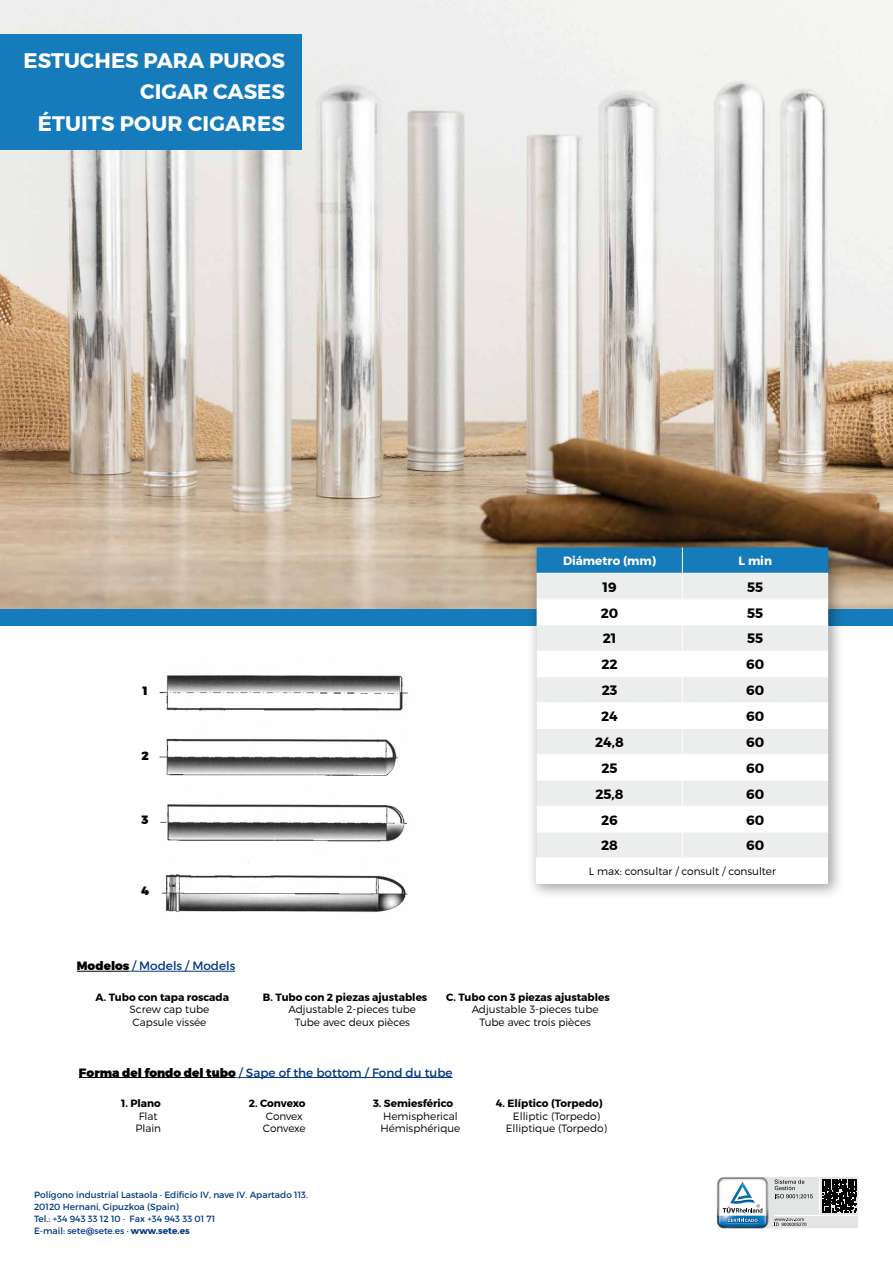
<style>
.page{position:relative;width:893px;height:1263px;background:#fff}
.page>*{position:absolute;margin:0;border:0;box-sizing:border-box;transform-origin:0 0}
.t1{font:700 21px/31.5px "Montserrat";color:#fff;text-align:right}
.t2{font:700 13.5px "Montserrat";color:#000}
.t3{font:12px "Montserrat";color:#003882}
.t4{font:900 12px "Montserrat";color:#000}
.t5{font:700 11.85px "Montserrat";color:#fff}
.t6{font:300 10.5px/12.6px "Montserrat";color:#000;text-align:center}
.t7{font:700 10.5px "Montserrat";color:#000}
.t8{font:300 10.5px/12.6px "Montserrat";letter-spacing:-.02em;color:#000}
.t9{font:9px/12px "Montserrat";color:#003882}
.s1{font-weight:900;color:#000}
.s2{font-weight:700}
</style>
<div class="page">
<img style="left:0;top:0;width:893px;height:609px">
<div style="left:0;top:609px;width:893px;height:17px;background:#157bbb"></div>
<hr style="left:77px;top:971px;width:53px;height:1px;background:#000">
<hr style="left:132px;top:971px;width:103px;height:1px;background:#003882">
<hr style="left:79px;top:1077px;width:157px;height:1px;background:#000">
<hr style="left:239px;top:1077px;width:214px;height:1px;background:#003882">
<div style="left:526px;top:536px;width:319px;height:364px;background:#000;opacity:.35"></div>
<div style="left:537px;top:858px;width:291px;height:26px;background:#fff"></div>
<svg style="left:537px;top:547px;width:291px;height:311px"></svg>
<svg style="left:717px;top:1177px;width:141px;height:52px"></svg>
<img style="left:159px;top:675px;width:249px;height:36px">
<img style="left:159px;top:728px;width:249px;height:185px">
<div style="left:0;top:34px;width:302px;height:115px;background:#157bbb"></div>
<h1 class="t1" style="left:24px;top:45px;width:263px">ESTUCHES PARA PUROS<br>CIGAR CASES<br>ÉTUITS POUR CIGARES</h1>
<p class="t4" style="left:142px;top:684px;width:7px">1</p>
<p class="t4" style="left:141px;top:748px;width:9px">2</p>
<p class="t4" style="left:142px;top:812px;width:8px">3</p>
<p class="t4" style="left:141px;top:883px;width:9px">4</p>
<p class="t5" style="left:563px;top:554px;width:94px">Diámetro (mm)</p>
<p class="t5" style="left:739px;top:554px;width:35px">L min</p>
<p class="t2" style="left:602px;top:579px;width:16px">19</p>
<p class="t2" style="left:747px;top:579px;width:18px">55</p>
<p class="t2" style="left:601px;top:605px;width:19px">20</p>
<p class="t2" style="left:747px;top:605px;width:18px">55</p>
<p class="t2" style="left:603px;top:631px;width:15px">21</p>
<p class="t2" style="left:747px;top:631px;width:18px">55</p>
<p class="t2" style="left:601px;top:657px;width:18px">22</p>
<p class="t2" style="left:746px;top:657px;width:20px">60</p>
<p class="t2" style="left:602px;top:682px;width:17px">23</p>
<p class="t2" style="left:746px;top:682px;width:20px">60</p>
<p class="t2" style="left:601px;top:708px;width:18px">24</p>
<p class="t2" style="left:746px;top:708px;width:20px">60</p>
<p class="t2" style="left:595px;top:734px;width:30px">24,8</p>
<p class="t2" style="left:746px;top:734px;width:20px">60</p>
<p class="t2" style="left:601px;top:760px;width:18px">25</p>
<p class="t2" style="left:746px;top:760px;width:20px">60</p>
<p class="t2" style="left:595px;top:786px;width:30px">25,8</p>
<p class="t2" style="left:746px;top:786px;width:20px">60</p>
<p class="t2" style="left:601px;top:812px;width:18px">26</p>
<p class="t2" style="left:746px;top:812px;width:20px">60</p>
<p class="t2" style="left:601px;top:838px;width:18px">28</p>
<p class="t2" style="left:746px;top:838px;width:20px">60</p>
<p class="t6" style="left:589px;top:865px;width:189px">L max: consultar / consult / consulter</p>
<p class="t3" style="left:77px;top:959px;width:160px"><span class="s1">Modelos</span> / Models / Models</p>
<p class="t7" style="left:96px;top:991px;width:135px">A. Tubo con tapa roscada</p>
<p class="t6" style="left:130px;top:1003px;width:81px;text-align:left">Screw cap tube<br>Capsule vissée</p>
<p class="t7" style="left:446px;top:991px;width:165px">C. Tubo con 3 piezas ajustables</p>
<p class="t6" style="left:472px;top:1003px;width:128px">Adjustable 3-pieces tube<br>Tube avec trois pièces</p>
<p class="t3" style="left:79px;top:1065px;width:375px"><span class="s1">Forma del fondo del tubo</span> / Sape of the bottom / Fond du tube</p>
<p class="t7" style="left:121px;top:1097px;width:41px">1. Plano</p>
<p class="t6" style="left:135px;top:1110px;width:27px">Flat<br>Plain</p>
<p class="t7" style="left:263px;top:991px;width:166px">B. Tubo con 2 piezas ajustables</p>
<p class="t6" style="left:289px;top:1003px;width:129px">Adjustable 2-pieces tube<br>Tube avec deux pièces</p>
<p class="t7" style="left:373px;top:1097px;width:82px">3. Semiesférico</p>
<p class="t6" style="left:380px;top:1110px;width:82px;text-align:left">Hemispherical<br>Hémisphérique</p>
<p class="t7" style="left:496px;top:1097px;width:108px">4. Elíptico (Torpedo)</p>
<p class="t6" style="left:506px;top:1110px;width:103px">Elliptic (Torpedo)<br>Elliptique (Torpedo)</p>
<p class="t7" style="left:249px;top:1097px;width:58px">2. Convexo</p>
<p class="t8" style="left:263px;top:1110px;width:44px">Convex<br>Convexe</p>
<p class="t9" style="left:34px;top:1189px;width:276px">Polígono industrial Lastaola · Edificio IV, nave IV. Apartado 113.<br>20120 Hernani, Gipuzkoa (Spain)<br>Tel.: +34 943 33 12 10 · Fax +34 943 33 01 71<br>E-mail: sete@sete.es · <span class="s2">www.sete.es</span></p>
</div>
